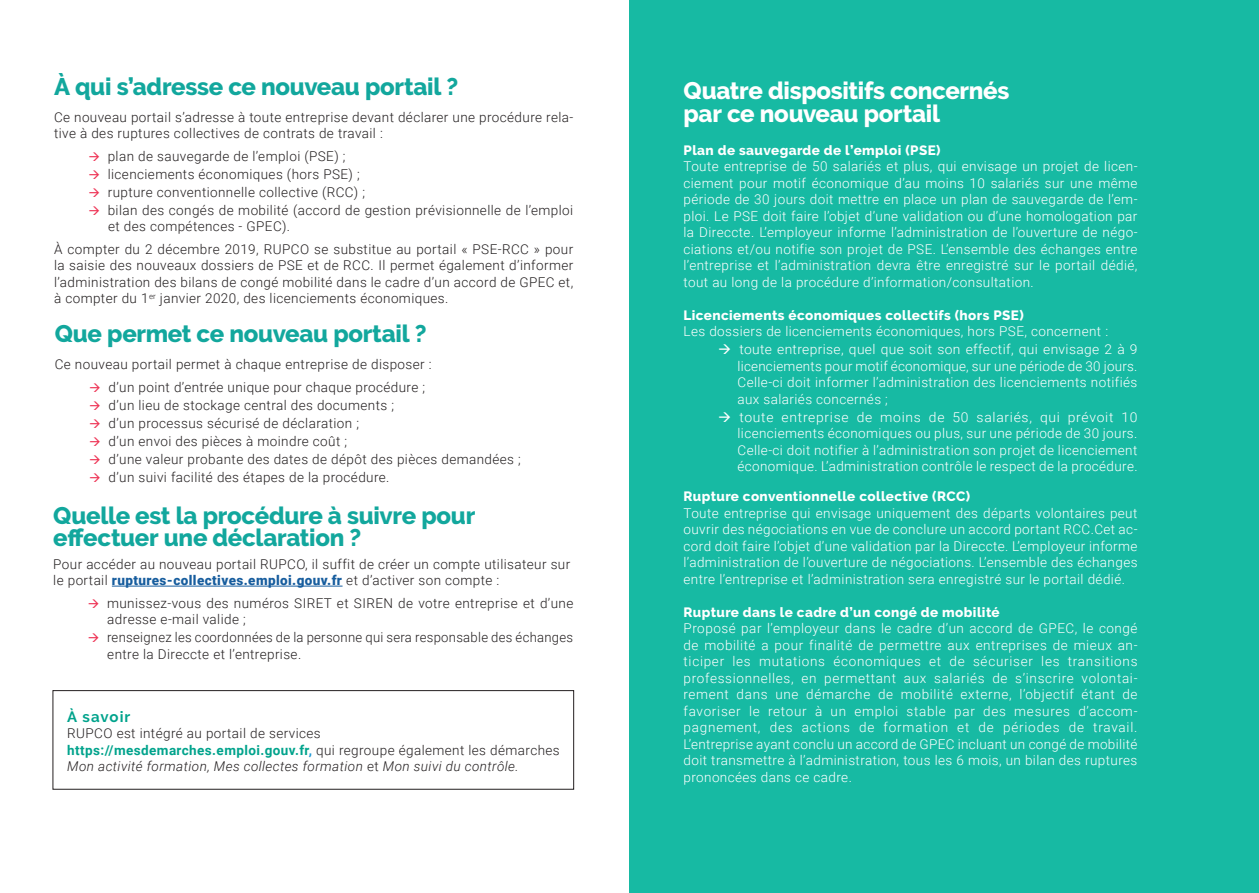
<style>
.page{position:relative;width:1259px;height:893px;background:#fff}
.page>*{position:absolute;margin:0;border:0;box-sizing:border-box;transform-origin:0 0}
.A_TITRE_VERT{font:800 24px/22.5px "Raleway";letter-spacing:-.01em;color:#12a79d}
.A_TITRE_VERT-2{font:800 24px/22.5px "Raleway";letter-spacing:-.015em;color:#fff}
.a_savoir_a_noter_tex{font:700 15px "Raleway";letter-spacing:.07em;color:#01a38c}
.texte_courant{font:300 13.5px/16.5px "Roboto";letter-spacing:.03em;color:#fff;text-align:justify}
.texte_courant-2{font:300 13.5px/16.5px "Roboto";letter-spacing:.03em;color:#231f20}
.B_TITRE{font:800 13.5px "Raleway";letter-spacing:.03em;color:#fff}
.A_TITRE_VERT-3{font:300 13.5px/16.5px "Roboto";letter-spacing:.03em;color:#231f20}
.a_savoir_a_noter_tex-2{font:italic 300 13.5px/16.5px "Roboto";letter-spacing:.03em;color:#231f20}
.a_savoir_a_noter_tex-3{font:300 13.5px "Roboto";letter-spacing:.03em;color:#231f20}
.s1{font-weight:900;color:#175d9e}
.s2{font-weight:700;font-style:normal;color:#01a38c}
.s3{font-weight:700;font-style:normal;color:#1f98d5}
.s4{font-style:normal}
</style>
<div class="page">
<div style="left:629px;top:0;width:630px;height:893px;background:#17baa3"></div>
<hr style="left:112px;top:586px;width:230px;height:1px;background:#175d9e">
<div style="left:53px;top:690px;width:521px;height:99px;border:1px solid #231f20"></div>
<p class="A_TITRE_VERT" style="left:54px;top:75px;width:406px">À qui s’adresse ce nouveau portail ?</p>
<p class="texte_courant-2" style="left:54px;top:108px;width:521px">Ce nouveau portail s’adresse à toute entreprise devant déclarer une procédure rela&shy;tive à des ruptures collectives de contrats de travail :</p>
<p class="texte_courant-2" style="left:108px;top:147px;width:239px">plan de sauvegarde de l’emploi (PSE) ;</p>
<p class="texte_courant-2" style="left:108px;top:165px;width:253px">licenciements économiques (hors PSE) ;</p>
<p class="texte_courant-2" style="left:108px;top:183px;width:259px">rupture conventionnelle collective (RCC) ;</p>
<p class="texte_courant-2" style="left:108px;top:201px;width:467px">bilan des congés de mobilité (accord de gestion prévisionnelle de l’emploi et des compétences - GPEC).</p>
<p class="texte_courant-2" style="left:54px;top:240px;width:521px;text-align:justify">À compter du 2 décembre 2019, RUPCO se substitue au portail « PSE-RCC » pour la saisie des nouveaux dossiers de PSE et de RCC. Il permet également d’informer l’administration des bilans de congé mobilité dans le cadre d’un accord de GPEC et, à compter du 1<sup>er</sup> janvier 2020, des licenciements économiques.</p>
<p class="A_TITRE_VERT" style="left:55px;top:323px;width:373px">Que permet ce nouveau portail ?</p>
<p class="texte_courant-2" style="left:55px;top:355px;width:378px">Ce nouveau portail permet à chaque entreprise de disposer :</p>
<p class="texte_courant-2" style="left:108px;top:378px;width:318px">d’un point d’entrée unique pour chaque procédure ;</p>
<p class="texte_courant-2" style="left:108px;top:396px;width:287px">d’un lieu de stockage central des documents ;</p>
<p class="texte_courant-2" style="left:108px;top:414px;width:252px">d’un processus sécurisé de déclaration ;</p>
<p class="texte_courant-2" style="left:108px;top:432px;width:240px">d’un envoi des pièces à moindre coût ;</p>
<p class="texte_courant-2" style="left:108px;top:450px;width:414px">d’une valeur probante des dates de dépôt des pièces demandées ;</p>
<p class="texte_courant-2" style="left:108px;top:468px;width:282px">d’un suivi facilité des étapes de la procédure.</p>
<p class="A_TITRE_VERT" style="left:53px;top:504px;width:423px">Quelle est la procédure à suivre pour effectuer une déclaration ?</p>
<p class="A_TITRE_VERT-3" style="left:53px;top:555px;width:518px">Pour accéder au nouveau portail RUPCO, il suffit de créer un compte utilisateur sur le portail <span class="s1">ruptures-collectives.emploi.gouv.fr</span> et d’activer son compte :</p>
<p class="texte_courant-2" style="left:107px;top:594px;width:468px">munissez-vous des numéros SIRET et SIREN de votre entreprise et d’une adresse e-mail valide ;</p>
<p class="texte_courant-2" style="left:107px;top:629px;width:468px">renseignez les coordonnées de la personne qui sera responsable des échanges entre la Direccte et l’entreprise.</p>
<p class="a_savoir_a_noter_tex" style="left:67px;top:708px;width:65px">À savoir</p>
<p class="a_savoir_a_noter_tex-3" style="left:67px;top:724px;width:255px">RUPCO est intégré au portail de services</p>
<p class="a_savoir_a_noter_tex-2" style="left:67px;top:741px;width:494px"><span class="s2">https://mesdemarches.emploi.gouv.fr</span><span class="s3">,</span> <span class="s4">qui regroupe également les démarches<br></span>Mon activité formation, Mes collectes formation <span class="s4">et</span> Mon suivi du contrôle.</p>
<p class="A_TITRE_VERT-2" style="left:683px;top:80px;width:327px">Quatre dispositifs concernés par ce nouveau portail</p>
<p class="B_TITRE" style="left:683px;top:142px;width:259px">Plan de sauvegarde de l’emploi (PSE)</p>
<p class="texte_courant" style="left:683px;top:157px;width:455px">Toute entreprise de 50 salariés et plus, qui envisage un projet de licen&shy;ciement pour motif économique d’au moins 10 salariés sur une même période de 30 jours doit mettre en place un plan de sauvegarde de l’em&shy;ploi. Le PSE doit faire l’objet d’une validation ou d’une homologation par la Direccte. L’employeur informe l’administration de l’ouverture de négo&shy;ciations et/ou notifie son projet de PSE. L’ensemble des échanges entre l’entreprise et l’administration devra être enregistré sur le portail dédié, tout au long de la procédure d’information/consultation.</p>
<p class="B_TITRE" style="left:683px;top:307px;width:342px">Licenciements économiques collectifs (hors PSE)</p>
<p class="texte_courant" style="left:683px;top:322px;width:426px">Les dossiers de licenciements économiques, hors PSE, concernent :</p>
<p class="texte_courant" style="left:737px;top:340px;width:401px">toute entreprise, quel que soit son effectif, qui envisage 2 à 9 licenciements pour motif économique, sur une période de 30 jours.<br>Celle-ci doit informer l’administration des licenciements notifiés aux salariés concernés ;</p>
<p class="texte_courant" style="left:737px;top:408px;width:401px">toute entreprise de moins de 50 salariés, qui prévoit 10 licenciements économiques ou plus, sur une période de 30 jours.<br>Celle-ci doit notifier à l’administration son projet de licenciement économique. L’administration contrôle le respect de la procédure.</p>
<p class="B_TITRE" style="left:683px;top:489px;width:288px">Rupture conventionnelle collective (RCC)</p>
<p class="texte_courant" style="left:683px;top:504px;width:455px">Toute entreprise qui envisage uniquement des départs volontaires peut ouvrir des négociations en vue de conclure un accord portant RCC.Cet ac&shy;cord doit faire l’objet d’une validation par la Direccte. L’employeur informe l’administration de l’ouverture de négociations. L’ensemble des échanges entre l’entreprise et l’administration sera enregistré sur le portail dédié.</p>
<p class="B_TITRE" style="left:683px;top:604px;width:318px">Rupture dans le cadre d’un congé de mobilité</p>
<p class="texte_courant" style="left:683px;top:619px;width:455px">Proposé par l’employeur dans le cadre d’un accord de GPEC, le congé de mobilité a pour finalité de permettre aux entreprises de mieux an&shy;ticiper les mutations économiques et de sécuriser les transitions professionnelles, en permettant aux salariés de s’inscrire volontai&shy;rement dans une démarche de mobilité externe, l’objectif étant de favoriser le retour à un emploi stable par des mesures d’accom&shy;pagnement, des actions de formation et de périodes de travail.<br>L’entreprise ayant conclu un accord de GPEC incluant un congé de mobilité doit transmettre à l’administration, tous les 6 mois, un bilan des ruptures prononcées dans ce cadre.</p>
</div>
